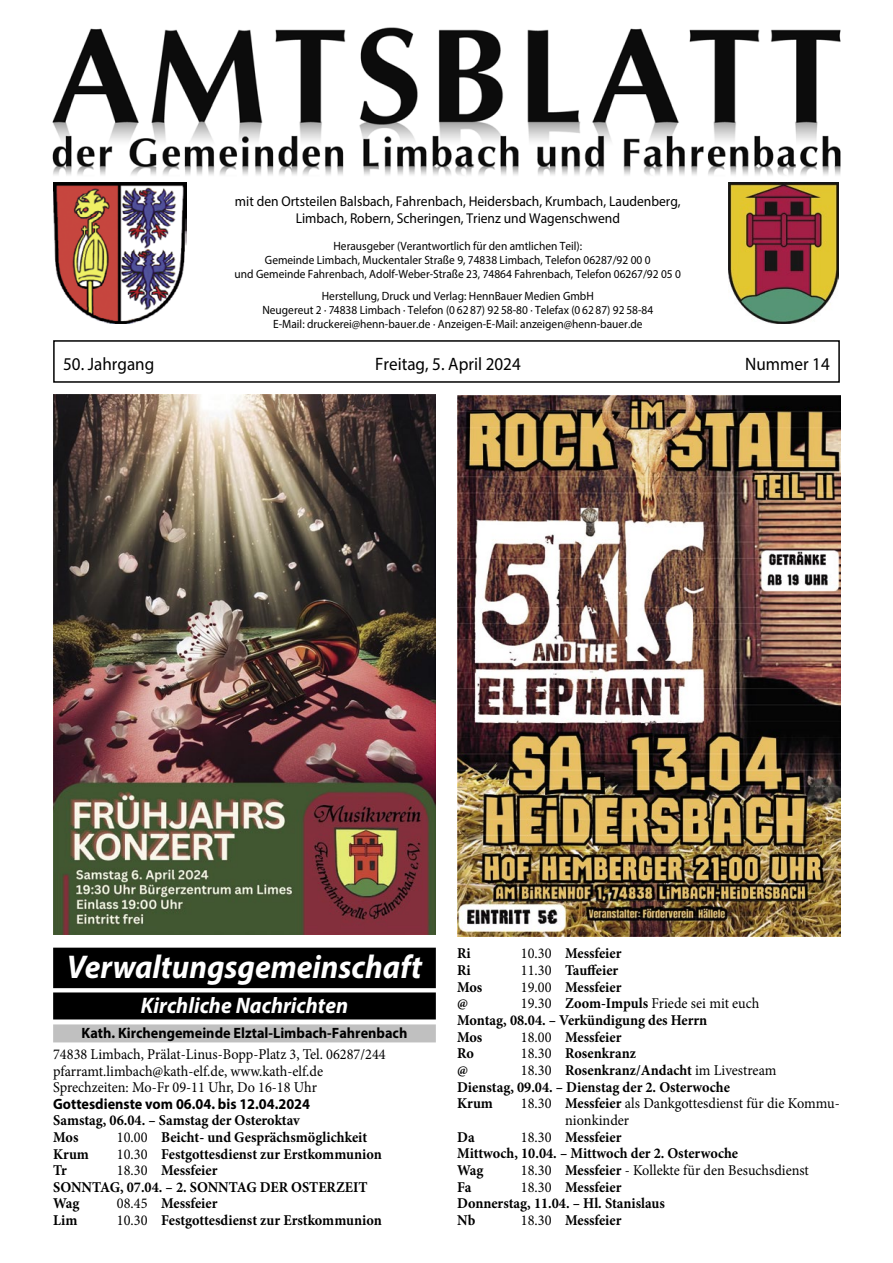
<style>
.page{position:relative;width:893px;height:1263px;background:#fff}
.page>*{position:absolute;margin:0;border:0;box-sizing:border-box;transform-origin:0 0}
.t1{font:italic 700 33px "Myriad Pro";color:#fff;scale:.95 1}
.t2{font:italic 700 22.5px "Myriad Pro";color:#fff;scale:.95 1}
.t3{font:18px "Myriad Pro";color:#000;scale:.95 1}
.t4{font:700 15px/16.6px "Minion Pro";color:#000;scale:.95 1}
.t5{font:15px/16.6px "Minion Pro";color:#000;scale:.95 1}
.t6{font:700 15px "Myriad Pro";color:#000;scale:.95 1}
.t7{font:14.25px/17px "Myriad Pro";color:#000;text-align:center;scale:.95 1}
.t8{font:12px/14px "Myriad Pro";color:#000;text-align:center;scale:.95 1}
.s1{font-weight:400}
.s2{font-weight:700}
</style>
<div class="page">
<img style="left:52px;top:27px;width:789px;height:156px">
<div style="left:53px;top:340px;width:787px;height:43px;border:2px solid #000"></div>
<img style="left:54px;top:183px;width:132px;height:140px">
<img style="left:728px;top:183px;width:110px;height:140px">
<div style="left:53px;top:948px;width:383px;height:40px;background:#000"></div>
<div style="left:53px;top:992px;width:383px;height:27px;background:#000"></div>
<div style="left:53px;top:1024px;width:383px;height:18px;background:#c0c0c0"></div>
<img style="left:53px;top:395px;width:383px;height:539px">
<img style="left:458px;top:395px;width:382px;height:542px">
<p class="t7" style="left:235px;top:193px;width:471px">mit den Ortsteilen Balsbach, Fahrenbach, Heidersbach, Krumbach, Laudenberg,<br>Limbach, Robern, Scheringen, Trienz und Wagenschwend</p>
<p class="t8" style="left:235px;top:239px;width:471px">Herausgeber (Verantwortlich für den amtlichen Teil):<br>Gemeinde Limbach, Muckentaler Straße 9, 74838 Limbach, Telefon 06287/92 00 0<br>und Gemeinde Fahrenbach, Adolf-Weber-Straße 23, 74864 Fahrenbach, Telefon 06267/92 05 0</p>
<p class="t8" style="left:262px;top:289px;width:413px">Herstellung, Druck und Verlag: HennBauer Medien GmbH<br>Neugereut 2 · 74838 Limbach · Telefon (0 62 87) 92 58-80 · Telefax (0 62 87) 92 58-84<br>E-Mail: druckerei@henn-bauer.de · Anzeigen-E-Mail: anzeigen@henn-bauer.de</p>
<p class="t3" style="left:63px;top:353px;width:98px">50. Jahrgang</p>
<p class="t3" style="left:375px;top:353px;width:155px">Freitag, 5. April 2024</p>
<p class="t3" style="left:745px;top:353px;width:90px">Nummer 14</p>
<h1 class="t1" style="left:67px;top:945px;width:375px">Verwaltungsgemeinschaft</h1>
<h2 class="t2" style="left:141px;top:991px;width:220px">Kirchliche Nachrichten</h2>
<p class="t6" style="left:82px;top:1023px;width:344px">Kath. Kirchengemeinde Elztal-Limbach-Fahrenbach</p>
<p class="t5" style="left:53px;top:1046px;width:352px">74838 Limbach, Prälat-Linus-Bopp-Platz 3, Tel. 06287/244 pfarramt.limbach@kath-elf.de, www.kath-elf.de<br>Sprechzeiten: Mo-Fr 09-11 Uhr, Do 16-18 Uhr</p>
<p class="t6" style="left:53px;top:1094px;width:272px">Gottesdienste vom 06.04. bis 12.04.2024</p>
<p class="t4" style="left:53px;top:1112px;width:261px">Samstag, 06.04. – Samstag der Osteroktav<br>Mos</p>
<p class="t4" style="left:117px;top:1129px;width:265px"><span class="s1">10.00</span> Beicht- und Gesprächsmöglichkeit</p>
<p class="t4" style="left:53px;top:1145px;width:39px">Krum</p>
<p class="t4" style="left:117px;top:1145px;width:280px"><span class="s1">10.30</span> Festgottesdienst zur Erstkommunion</p>
<p class="t4" style="left:53px;top:1162px;width:16px">Tr</p>
<p class="t4" style="left:53px;top:1162px;width:333px;text-indent:64px"><span class="s1">18.30</span> Messfeier<br>SONNTAG, 07.04. – 2. SONNTAG DER OSTERZEIT<br>Wag</p>
<p class="t4" style="left:117px;top:1195px;width:107px"><span class="s1">08.45</span> Messfeier</p>
<p class="t4" style="left:53px;top:1211px;width:27px">Lim</p>
<p class="t4" style="left:117px;top:1211px;width:280px"><span class="s1">10.30</span> Festgottesdienst zur Erstkommunion</p>
<p class="t4" style="left:457px;top:945px;width:16px">Ri</p>
<p class="t4" style="left:521px;top:945px;width:107px"><span class="s1">10.30</span> Messfeier</p>
<p class="t4" style="left:457px;top:961px;width:16px">Ri</p>
<p class="t4" style="left:521px;top:961px;width:104px"><span class="s1">11.30</span> Tauffeier</p>
<p class="t4" style="left:457px;top:978px;width:28px">Mos</p>
<p class="t4" style="left:521px;top:978px;width:107px"><span class="s1">19.00</span> Messfeier</p>
<p class="t4" style="left:457px;top:995px;width:13px">@</p>
<p class="t4" style="left:457px;top:995px;width:320px;text-indent:64px"><span class="s1">19.30</span> Zoom-Impuls <span class="s1">Friede sei mit euch<br></span>Montag, 08.04. – Verkündigung des Herrn<br>Mos</p>
<p class="t4" style="left:521px;top:1028px;width:107px"><span class="s1">18.00</span> Messfeier</p>
<p class="t4" style="left:457px;top:1045px;width:19px">Ro</p>
<p class="t4" style="left:521px;top:1045px;width:123px"><span class="s1">18.30</span> Rosenkranz</p>
<p class="t4" style="left:457px;top:1061px;width:13px">@</p>
<p class="t4" style="left:457px;top:1061px;width:338px;text-indent:64px"><span class="s1">18.30</span> Rosenkranz/Andacht <span class="s1">im Livestream<br></span>Dienstag, 09.04. – Dienstag der 2. Osterwoche<br>Krum</p>
<p class="t5" style="left:565px;top:1095px;width:291px;text-indent:-44px">18.30 <span class="s2">Messfeier</span> als Dankgottesdienst für die Kommu&shy;nionkinder</p>
<p class="t4" style="left:457px;top:1128px;width:297px;text-indent:64px"><span class="s1">18.30</span> Messfeier<br>Mittwoch, 10.04. – Mittwoch der 2. Osterwoche<br>Wag</p>
<p class="t4" style="left:457px;top:1128px;width:20px">Da</p>
<p class="t5" style="left:521px;top:1162px;width:305px">18.30 <span class="s2">Messfeier</span> - Kollekte für den Besuchsdienst</p>
<p class="t4" style="left:457px;top:1178px;width:220px;text-indent:64px"><span class="s1">18.30</span> Messfeier<br>Donnerstag, 11.04. – Hl. Stanislaus<br>Nb</p>
<p class="t4" style="left:457px;top:1178px;width:17px">Fa</p>
<p class="t4" style="left:521px;top:1212px;width:107px"><span class="s1">18.30</span> Messfeier</p>
</div>
